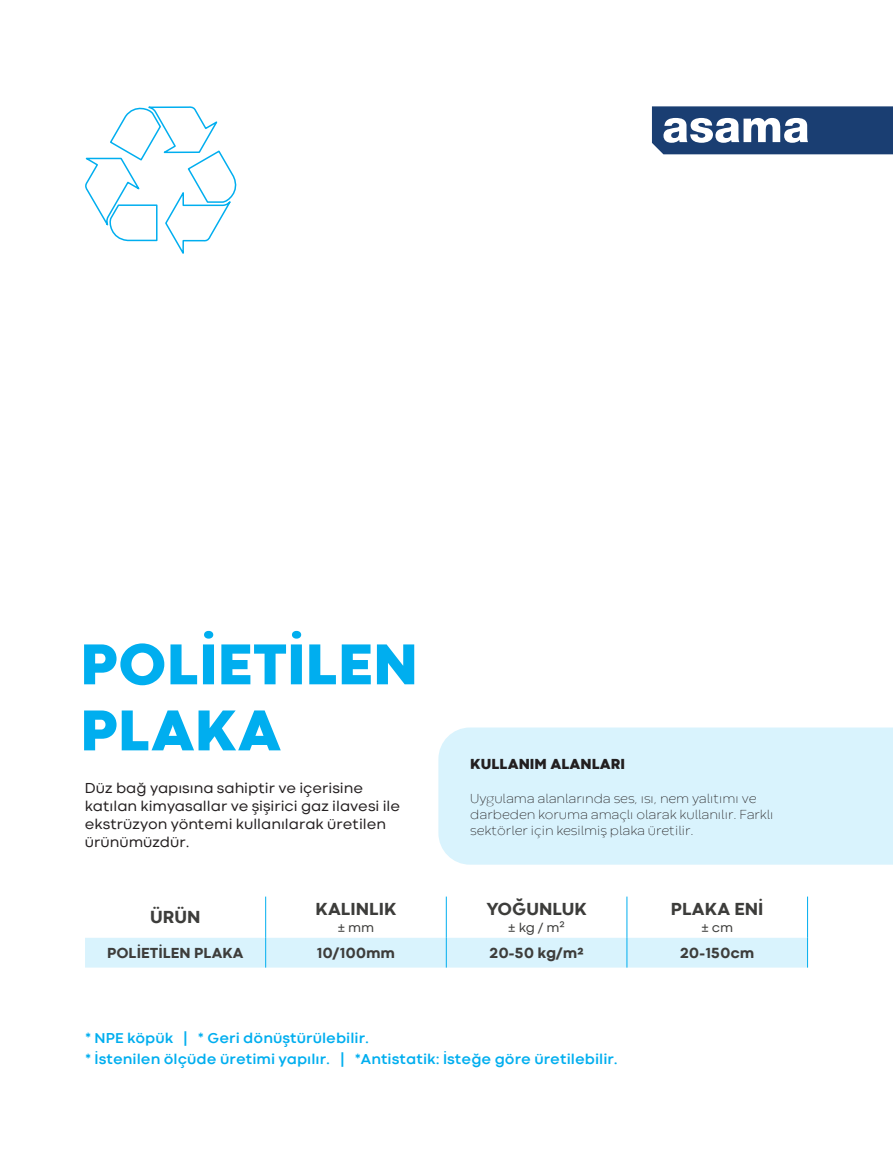
<style>
.page{position:relative;width:893px;height:1149px;background:#fff}
.page>*{position:absolute;margin:0;border:0;box-sizing:border-box;transform-origin:0 0}
.t1{font:800 60px/66px "Codec Cold";color:#00aeef}
.t2{font:800 18px "Codec Cold";color:#3d3d3b}
.t3{font:15px/18px "Codec Cold";color:#231f20}
.t4{font:700 15px "Codec Cold";color:#00aeef}
.t5{font:800 15px "Codec Cold";color:#3d3d3b}
.t6{font:800 15px "Codec Warm Trial";color:#231f20}
.t7{font:200 13.5px/16.2px "Codec Warm Trial";color:#231f20}
.t8{font:13.5px "Codec Cold";color:#3d3d3b}
</style>
<div class="page">
<div style="left:438px;top:727px;width:455px;height:137px;background:#d9f3fd"></div>
<svg style="left:85px;top:106px;width:152px;height:148px"></svg>
<svg style="left:652px;top:106px;width:241px;height:48px"></svg>
<div style="left:85px;top:937px;width:722px;height:30px;background:#d9f3fd"></div>
<hr style="left:265px;top:896px;width:1px;height:41px;background:#00aeef">
<hr style="left:446px;top:896px;width:1px;height:41px;background:#00aeef">
<hr style="left:627px;top:896px;width:1px;height:41px;background:#00aeef">
<hr style="left:807px;top:896px;width:1px;height:41px;background:#00aeef">
<hr style="left:265px;top:937px;width:1px;height:30px;background:#00aeef">
<hr style="left:446px;top:937px;width:1px;height:30px;background:#00aeef">
<hr style="left:627px;top:937px;width:1px;height:30px;background:#00aeef">
<hr style="left:807px;top:937px;width:1px;height:30px;background:#00aeef">
<p class="t1" style="left:80px;top:631px;width:339px">POLİETİLEN<br>PLAKA</p>
<p class="t3" style="left:85px;top:778px;width:317px">Düz bağ yapısına sahiptir ve içerisine katılan kimyasallar ve şişirici gaz ilavesi ile ekstrüzyon yöntemi kullanılarak üretilen ürünümüzdür.</p>
<p class="t2" style="left:150px;top:906px;width:52px">ÜRÜN</p>
<p class="t2" style="left:315px;top:898px;width:82px">KALINLIK</p>
<p class="t8" style="left:338px;top:918px;width:38px">± mm</p>
<p class="t6" style="left:470px;top:753px;width:156px">KULLANIM ALANLARI</p>
<p class="t7" style="left:470px;top:789px;width:305px">Uygulama alanlarında ses, ısı, nem yalıtımı ve darbeden koruma amaçlı olarak kullanılır. Farklı sektörler için kesilmiş plaka üretilir.</p>
<p class="t2" style="left:486px;top:898px;width:102px">YOĞUNLUK</p>
<p class="t8" style="left:508px;top:918px;width:58px">± kg / m²</p>
<p class="t2" style="left:671px;top:898px;width:94px">PLAKA ENİ</p>
<p class="t8" style="left:701px;top:918px;width:33px">± cm</p>
<p class="t5" style="left:107px;top:943px;width:138px">POLİETİLEN PLAKA</p>
<p class="t5" style="left:317px;top:943px;width:80px">10/100mm</p>
<p class="t5" style="left:489px;top:943px;width:96px">20-50 kg/m2</p>
<p class="t5" style="left:680px;top:943px;width:76px">20-150cm</p>
<p class="t4" style="left:85px;top:1028px;width:286px">* NPE köpük | * Geri dönüştürülebilir.</p>
<p class="t4" style="left:85px;top:1049px;width:534px">* İstenilen ölçüde üretimi yapılır. | *Antistatik: İsteğe göre üretilebilir.</p>
</div>
